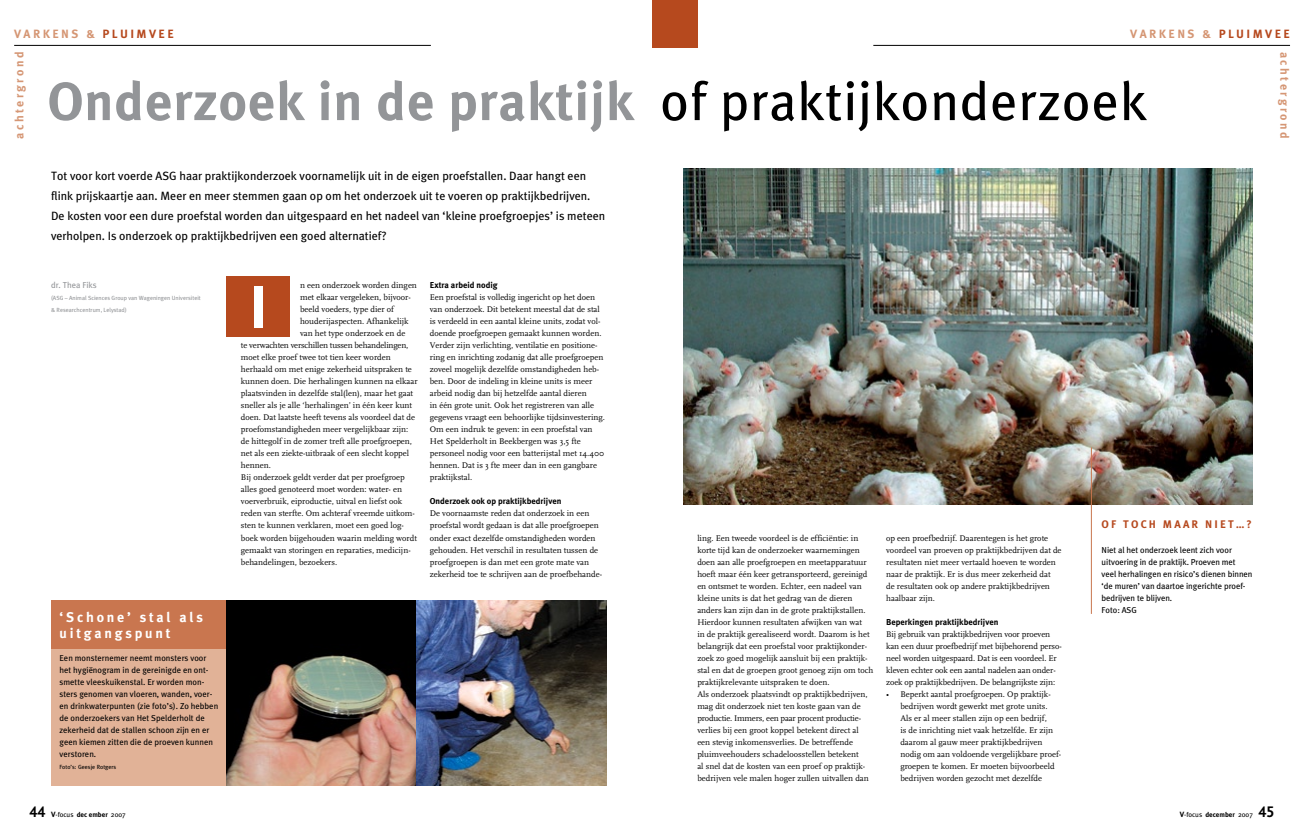
<style>
.page{position:relative;width:1304px;height:837px;background:#fff}
.page>*{position:absolute;margin:0;border:0;box-sizing:border-box;transform-origin:0 0}
.t1{font:700 60px "Meta Plus";color:#fff}
.t2{font:700 54px "Meta Plus";letter-spacing:.015em;color:#939598}
.t3{font:700 16px "Scala Sans LF";color:#000}
.t4{font:700 14px/16px "Meta Plus";letter-spacing:.2em;color:#fff}
.t5{font:12px/20px "Meta Plus";color:#000}
.t6{font:700 12px "Meta Plus";letter-spacing:.2em;color:#d59674}
.t7{font:700 11px "Meta Plus";letter-spacing:.2em;color:#b6491e}
.t8{font:8.6px/12px "Scala";color:#000}
.t9{font:8.6px/12px "Meta Plus";color:#000}
.t10{font:700 8.6px "Meta Plus";color:#000}
.t11{font:8.6px "Scala";letter-spacing:-.02em;color:#000}
.t12{font:8.6px "Meta Plus";color:#939598}
.t13{font:7px "Meta Plus";color:#000}
.t14{font:6px/12px "Meta Plus";color:#939598}
.t15{font:6px "Meta Plus";color:#000}
.s1{color:#b6491e}
.s2{font-weight:400;color:#000}
.s3{font-weight:700;font-size:7.6px}
.s4{font-weight:700}
</style>
<div class="page">
<hr style="left:873px;top:45px;width:417px;height:1px;background:#000">
<div style="left:652px;top:0;width:45px;height:48px;background:#b6491e"></div>
<hr style="left:14px;top:45px;width:417px;height:1px;background:#000">
<div style="left:227px;top:276px;width:63px;height:60px;background:#b6491e"></div>
<img style="left:684px;top:168px;width:569px;height:336px">
<div style="left:51px;top:648px;width:176px;height:137px;background:#e1b297"></div>
<div style="left:51px;top:600px;width:176px;height:48px;background:#c9764f"></div>
<img style="left:227px;top:600px;width:380px;height:185px">
<hr style="left:1091px;top:447px;width:1px;height:166px;background:#c9764f">
<h3 class="t6" style="left:14px;top:27px;width:161px">VARKENS &amp; <span class="s1">PLUIMVEE</span></h3>
<h3 class="t6" style="left:12px;top:138px;width:88px;rotate:-90deg">achtergrond</h3>
<h3 class="t6" style="left:1130px;top:27px;width:161px">VARKENS &amp; <span class="s1">PLUIMVEE</span></h3>
<h3 class="t6" style="left:1292px;top:52px;width:88px;rotate:90deg">achtergrond</h3>
<h2 class="t2" style="left:47px;top:70px;width:1101px">Onderzoek in de praktijk <span class="s2">of praktijkonderzoek</span></h2>
<p class="t5" style="left:51px;top:166px;width:556px">Tot voor kort voerde ASG haar praktijkonderzoek voornamelijk uit in de eigen proefstallen. Daar hangt een flink prijskaartje aan. Meer en meer stemmen gaan op om het onderzoek uit te voeren op praktijkbedrijven.<br>De kosten voor een dure proefstal worden dan uitgespaard en het nadeel van ‘kleine proefgroepjes’ is meteen verholpen. Is onderzoek op praktijkbedrijven een goed alternatief?</p>
<p class="t12" style="left:51px;top:280px;width:47px">dr. Thea Fiks</p>
<p class="t14" style="left:51px;top:292px;width:151px">(ASG – Animal Sciences Group van Wageningen Universiteit &amp; Researchcentrum, Lelystad)</p>
<h3 class="t4" style="left:60px;top:609px;width:145px">‘Schone’ stal als uitgangspunt</h3>
<p class="t9" style="left:60px;top:651px;width:160px">Een monsternemer neemt monsters voor het hygiënogram in de gereinigde en ont&shy;smette vleeskuikenstal. Er worden mon&shy;sters genomen van vloeren, wanden, voer&shy;en drinkwaterpunten (zie foto’s). Zo hebben de onderzoekers van Het Spelderholt de zekerheid dat de stallen schoon zijn en er geen kiemen zitten die de proeven kunnen verstoren.</p>
<p class="t15" style="left:60px;top:762px;width:58px">Foto’s: Geesje Rotgers</p>
<h3 class="t3" style="left:29px;top:802px;width:17px">44</h3>
<p class="t13" style="left:51px;top:810px;width:76px"><span class="s3">V</span>-focus <span class="s4">dec ember</span> 2007</p>
<p class="t8" style="left:300px;top:279px;width:118px">n een onderzoek worden dingen</p>
<p class="t8" style="left:300px;top:291px;width:112px">met elkaar vergeleken, bijvoor-</p>
<p class="t8" style="left:300px;top:303px;width:95px">beeld voeders, type dier of</p>
<p class="t8" style="left:300px;top:315px;width:110px">houderijaspecten. Afhankelijk</p>
<p class="t8" style="left:300px;top:327px;width:107px">van het type onderzoek en de</p>
<p class="t11" style="left:241px;top:341px;width:169px">te verwachten verschillen tussen behandelingen,</p>
<p class="t8" style="left:241px;top:351px;width:151px">moet elke proef twee tot tien keer worden</p>
<p class="t8" style="left:241px;top:363px;width:172px">herhaald om met enige zekerheid uitspraken te</p>
<p class="t8" style="left:241px;top:375px;width:178px">kunnen doen. Die herhalingen kunnen na elkaar</p>
<p class="t8" style="left:241px;top:387px;width:174px">plaatsvinden in dezelfde stal(len), maar het gaat</p>
<p class="t8" style="left:241px;top:399px;width:173px">sneller als je alle ‘herhalingen’ in één keer kunt</p>
<p class="t8" style="left:241px;top:411px;width:176px">doen. Dat laatste heeft tevens als voordeel dat de</p>
<p class="t8" style="left:241px;top:423px;width:169px">proefomstandigheden meer vergelijkbaar zijn:</p>
<p class="t8" style="left:241px;top:435px;width:173px">de hittegolf in de zomer treft alle proefgroepen,</p>
<p class="t8" style="left:241px;top:447px;width:170px">net als een ziekte-uitbraak of een slecht koppel</p>
<p class="t8" style="left:241px;top:459px;width:31px">hennen.</p>
<p class="t8" style="left:241px;top:471px;width:165px">Bij onderzoek geldt verder dat per proefgroep</p>
<p class="t8" style="left:241px;top:483px;width:163px">alles goed genoteerd moet worden: water- en</p>
<p class="t8" style="left:241px;top:495px;width:163px">voerverbruik, eiproductie, uitval en liefst ook</p>
<p class="t8" style="left:241px;top:507px;width:175px">reden van sterfte. Om achteraf vreemde uitkom-</p>
<p class="t8" style="left:241px;top:519px;width:164px">sten te kunnen verklaren, moet een goed log-</p>
<p class="t8" style="left:241px;top:531px;width:178px">boek worden bijgehouden waarin melding wordt</p>
<p class="t8" style="left:241px;top:543px;width:171px">gemaakt van storingen en reparaties, medicijn-</p>
<p class="t8" style="left:241px;top:555px;width:98px">behandelingen, bezoekers.</p>
<h1 class="t1" style="left:249px;top:272px;width:20px">I</h1>
<p class="t10" style="left:430px;top:280px;width:69px">Extra arbeid nodig</p>
<p class="t8" style="left:430px;top:291px;width:177px">Een proefstal is volledig ingericht op het doen van onderzoek. Dit betekent meestal dat de stal is verdeeld in een aantal kleine units, zodat vol&shy;doende proefgroepen gemaakt kunnen worden.<br>Verder zijn verlichting, ventilatie en positione&shy;ring en inrichting zodanig dat alle proefgroepen zoveel mogelijk dezelfde omstandigheden heb&shy;ben. Door de indeling in kleine units is meer arbeid nodig dan bij hetzelfde aantal dieren<br>in één grote unit. Ook het registreren van alle gegevens vraagt een behoorlijke tijdsinvestering.<br>Om een indruk te geven: in een proefstal van Het Spelderholt in Beekbergen was 3,5 fte personeel nodig voor een batterijstal met 14.400 hennen. Dat is 3 fte meer dan in een gangbare praktijkstal.</p>
<p class="t10" style="left:430px;top:496px;width:133px">Onderzoek ook op praktijkbedrijven</p>
<p class="t8" style="left:430px;top:507px;width:174px">De voornaamste reden dat onderzoek in een proefstal wordt gedaan is dat alle proefgroepen onder exact dezelfde omstandigheden worden gehouden. Het verschil in resultaten tussen de proefgroepen is dan met een grote mate van zekerheid toe te schrijven aan de proefbehande-</p>
<p class="t8" style="left:697px;top:531px;width:177px">ling. Een tweede voordeel is de efficiëntie: in korte tijd kan de onderzoeker waarnemingen doen aan alle proefgroepen en meetapparatuur hoeft maar één keer getransporteerd, gereinigd en ontsmet te worden. Echter, een nadeel van kleine units is dat het gedrag van de dieren anders kan zijn dan in de grote praktijkstallen.<br>Hierdoor kunnen resultaten afwijken van wat<br>in de praktijk gerealiseerd wordt. Daarom is het belangrijk dat een proefstal voor praktijkonder&shy;zoek zo goed mogelijk aansluit bij een praktijk&shy;stal en dat de groepen groot genoeg zijn om toch praktijkrelevante uitspraken te doen.<br>Als onderzoek plaatsvindt op praktijkbedrijven, mag dit onderzoek niet ten koste gaan van de productie. Immers, een paar procent productie&shy;verlies bij een groot koppel betekent direct al een stevig inkomensverlies. De betreffende pluimveehouders schadeloosstellen betekent<br>al snel dat de kosten van een proef op praktijk&shy;bedrijven vele malen hoger zullen uitvallen dan</p>
<p class="t8" style="left:886px;top:531px;width:177px">op een proefbedrijf. Daarentegen is het grote voordeel van proeven op praktijkbedrijven dat de resultaten niet meer vertaald hoeven te worden naar de praktijk. Er is dus meer zekerheid dat<br>de resultaten ook op andere praktijkbedrijven haalbaar zijn.</p>
<p class="t10" style="left:886px;top:616px;width:114px">Beperkingen praktijkbedrijven</p>
<p class="t8" style="left:886px;top:627px;width:177px">Bij gebruik van praktijkbedrijven voor proeven kan een duur proefbedrijf met bijbehorend perso&shy;neel worden uitgespaard. Dat is een voordeel. Er kleven echter ook een aantal nadelen aan onder&shy;zoek op praktijkbedrijven. De belangrijkste zijn:</p>
<p class="t8" style="left:900px;top:687px;width:162px;text-indent:-14px">• Beperkt aantal proefgroepen. Op praktijk&shy;bedrijven wordt gewerkt met grote units.<br>Als er al meer stallen zijn op een bedrijf,<br>is de inrichting niet vaak hetzelfde. Er zijn daarom al gauw meer praktijkbedrijven nodig om aan voldoende vergelijkbare proef&shy;groepen te komen. Er moeten bijvoorbeeld bedrijven worden gezocht met dezelfde</p>
<p class="t7" style="left:1102px;top:518px;width:152px">OF TOCH MAAR NIET…?</p>
<p class="t9" style="left:1102px;top:543px;width:152px">Niet al het onderzoek leent zich voor uitvoering in de praktijk. Proeven met veel herhalingen en risico’s dienen binnen ‘de muren’ van daartoe ingerichte proef&shy;bedrijven te blijven.<br>Foto: ASG</p>
<p class="t13" style="left:1180px;top:810px;width:75px"><span class="s3">V</span>-focus <span class="s4">december</span> 2007</p>
<h3 class="t3" style="left:1259px;top:802px;width:17px">45</h3>
</div>
